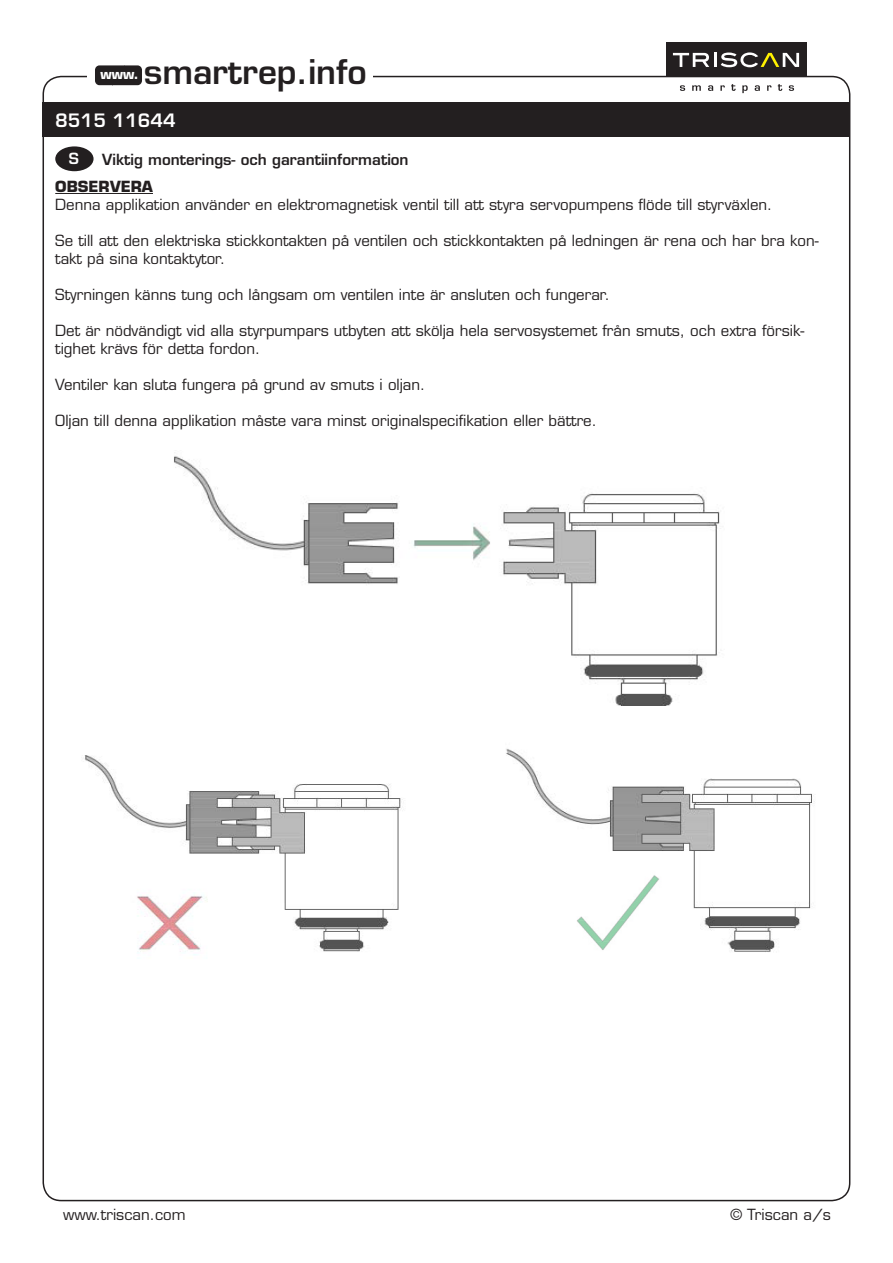
<style>
.page{position:relative;width:893px;height:1263px;background:#fff}
.page>*{position:absolute;margin:0;border:0;box-sizing:border-box;transform-origin:0 0}
.t1{font:600 33.15px "Eurostile LT Std";color:#231f20}
.t2{font:600 18px "Eurostile LT Std";color:#fff}
.t3{font:15px/18px "Eurostile LT Std";color:#231f20}
.t4{font:600 15px "Eurostile LT Std";color:#231f20}
.t5{font:700 15px "Eurostile LT Std";color:#231f20}
.t6{font:600 15px "Eurostile LT Std";color:#fff}
.t7{font:700 14.4px "Eurostile LT Std";color:#fff}
.t8{font:700 13.5px "Eurostile LT Std";color:#fff}
</style>
<div class="page">
<div style="left:43px;top:103px;width:807px;height:34px;background:#231f20"></div>
<div style="left:55px;top:146px;width:39px;height:25px;background:#231f20;border-radius:50%"></div>
<hr style="left:55px;top:193px;width:98px;height:1px;background:#231f20">
<img style="left:174px;top:456px;width:546px;height:250px">
<img style="left:84px;top:755px;width:319px;height:200px">
<img style="left:506px;top:748px;width:309px;height:204px">
<img style="left:560px;top:866px;width:106px;height:86px">
<div style="left:666px;top:43px;width:140px;height:34px;background:#231f20"></div>
<svg style="left:673px;top:53px;width:36px;height:14px"></svg>
<hr style="left:714px;top:53px;width:3px;height:14px;background:#fff">
<svg style="left:721px;top:52px;width:78px;height:15px"></svg>
<svg style="left:680px;top:85px;width:5px;height:6px"></svg>
<svg style="left:692px;top:85px;width:9px;height:6px"></svg>
<svg style="left:708px;top:85px;width:5px;height:6px"></svg>
<svg style="left:720px;top:85px;width:5px;height:6px"></svg>
<svg style="left:731px;top:84px;width:5px;height:7px"></svg>
<svg style="left:742px;top:85px;width:6px;height:8px"></svg>
<svg style="left:755px;top:85px;width:5px;height:6px"></svg>
<svg style="left:767px;top:85px;width:4px;height:6px"></svg>
<svg style="left:778px;top:84px;width:4px;height:7px"></svg>
<svg style="left:789px;top:85px;width:5px;height:6px"></svg>
<svg style="left:95px;top:65px;width:47px;height:20px"></svg>
<h1 class="t1" style="left:144px;top:51px;width:224px">smartrep.info</h1>
<p class="t8" style="left:101px;top:66px;width:24px">ww</p>
<p class="t7" style="left:98px;top:65px;width:42px">www.</p>
<p class="t2" style="left:55px;top:109px;width:122px">8515 11644</p>
<p class="t6" style="left:69px;top:150px;width:12px">S</p>
<p class="t4" style="left:102px;top:150px;width:308px">Viktig monterings- och garantiinformation</p>
<p class="t5" style="left:55px;top:177px;width:99px">OBSERVERA</p>
<p class="t3" style="left:55px;top:196px;width:719px">Denna applikation använder en elektromagnetisk ventil till att styra servopumpens flöde till styrväxlen.</p>
<p class="t3" style="left:55px;top:232px;width:765px">Se till att den elektriska stickkontakten på ventilen och stickkontakten på ledningen är rena och har bra kon&shy;takt på sina kontaktytor.</p>
<p class="t3" style="left:55px;top:286px;width:556px">Styrningen känns tung och långsam om ventilen inte är ansluten och fungerar.</p>
<p class="t3" style="left:55px;top:322px;width:750px">Det är nödvändigt vid alla styrpumpars utbyten att skölja hela servosystemet från smuts, och extra försik&shy;tighet krävs för detta fordon.</p>
<p class="t3" style="left:55px;top:376px;width:372px">Ventiler kan sluta fungera på grund av smuts i oljan.</p>
<p class="t3" style="left:55px;top:412px;width:543px">Oljan till denna applikation måste vara minst originalspecifikation eller bättre.</p>
<p class="t3" style="left:63px;top:1206px;width:124px">www.triscan.com</p>
<p class="t3" style="left:730px;top:1206px;width:102px">© Triscan a/s</p>
</div>
